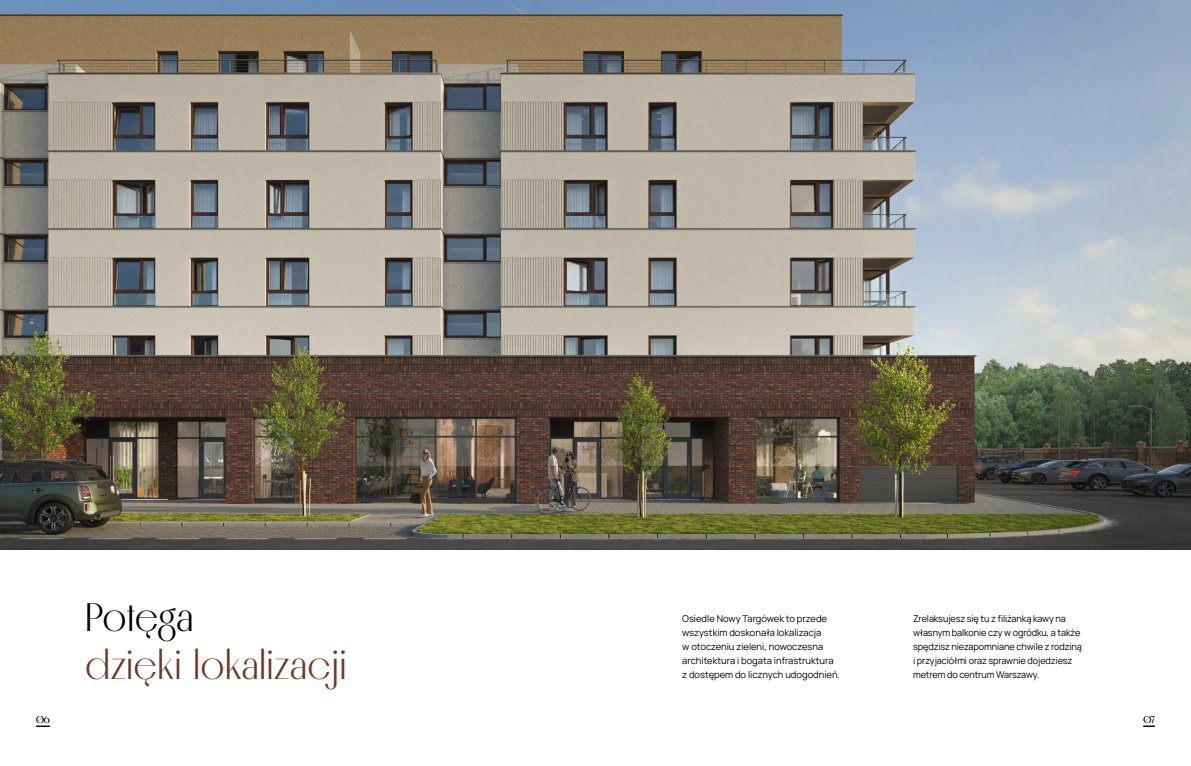
<style>
.page{position:relative;width:1191px;height:766px;background:#fff}
.page>*{position:absolute;margin:0;border:0;box-sizing:border-box;transform-origin:0 0}
.t1{font:40px "Melodrama";color:#6d3828}
.t2{font:40px "Melodrama";letter-spacing:-.015em;color:#000}
.t3{font:10px "Melodrama";color:#000}
.t4{font:9.4px/14px "Manrope";letter-spacing:-.01em;color:#000}
</style>
<div class="page">
<svg style="left:36px;top:725px;width:14px;height:1px"></svg>
<svg style="left:1143px;top:725px;width:12px;height:1px"></svg>
<img style="left:0;top:0;width:1191px;height:549px">
<h1 class="t2" style="left:85px;top:594px;width:110px">Potęga</h1>
<h1 class="t1" style="left:85px;top:642px;width:263px">dzięki lokalizacji</h1>
<p class="t4" style="left:682px;top:611px;width:159px">Osiedle Nowy Targówek to przede wszystkim doskonała lokalizacja<br>w otoczeniu zieleni, nowoczesna architektura i bogata infrastruktura z dostępem do licznych udogodnień.</p>
<p class="t4" style="left:913px;top:611px;width:170px">Zrelaksujesz się tu z filiżanką kawy na własnym balkonie czy w ogródku, a także spędzisz niezapomniane chwile z rodziną i przyjaciółmi oraz sprawnie dojedziesz metrem do centrum Warszawy.</p>
<p class="t3" style="left:36px;top:714px;width:15px">06</p>
<p class="t3" style="left:1143px;top:714px;width:13px">07</p>
</div>
